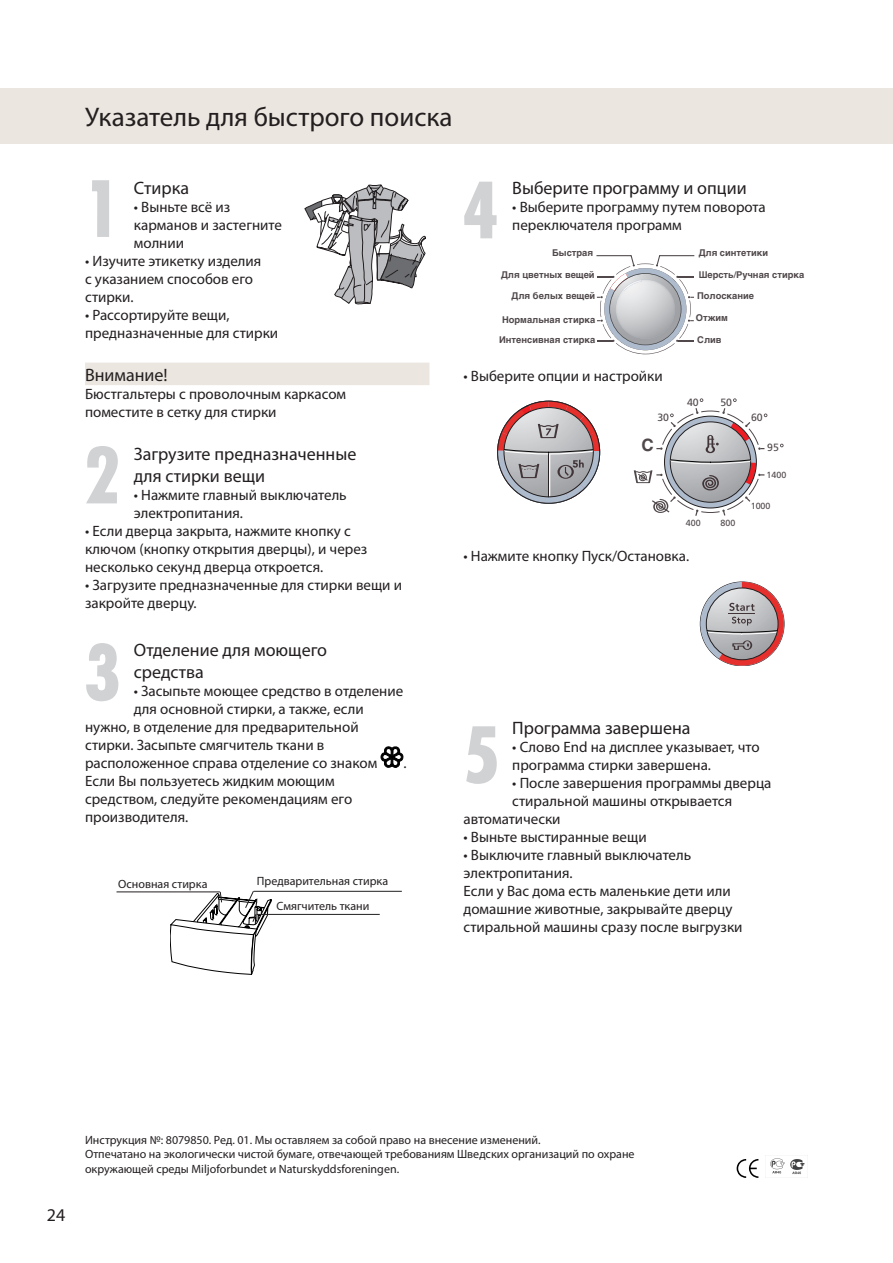
<style>
.page{position:relative;width:893px;height:1263px;background:#fff}
.page>*{position:absolute;margin:0;border:0;box-sizing:border-box;transform-origin:0 0}
.t1{font:700 condensed 73.2px "Futura";color:#d1d2d4}
.t2{font:700 27px "Helvetica Linotype";color:#231f20}
.t3{font:700 18px/21.6px "Helvetica Linotype";color:#231f20}
.t4{font:18px "Helvetica Linotype";color:#231f20}
.t5{font:700 16.95px "Helvetica Linotype";color:#50484a}
.t6{font:15px/18px "Helvetica Linotype";color:#231f20}
.t7{font:12px/14.4px "Helvetica Linotype";color:#231f20}
.t8{font:10.5px "Frutiger";color:#50484a}
.t9{font:700 9.3px "Helvetica Cyr";color:#50484a}
.t10{font:8.85px "Frutiger";color:#50484a}
.s1{font-family:"Frutiger";font-weight:400}
.s2{font-weight:700}
</style>
<div class="page">
<div style="left:0;top:88px;width:893px;height:56px;background:#ebe6df"></div>
<div style="left:85px;top:363px;width:344px;height:22px;background:#ebe6df"></div>
<svg style="left:380px;top:746px;width:23px;height:22px"></svg>
<svg style="left:92px;top:180px;width:17px;height:57px"></svg>
<svg style="left:86px;top:446px;width:32px;height:58px"></svg>
<svg style="left:86px;top:643px;width:33px;height:59px"></svg>
<svg style="left:304px;top:185px;width:122px;height:119px"></svg>
<svg style="left:464px;top:181px;width:33px;height:58px"></svg>
<svg style="left:466px;top:726px;width:31px;height:58px"></svg>
<svg style="left:700px;top:582px;width:84px;height:84px"></svg>
<svg style="left:706px;top:582px;width:78px;height:84px"></svg>
<svg style="left:737px;top:1159px;width:21px;height:19px"></svg>
<img style="left:770px;top:1155px;width:38px;height:23px">
<hr style="left:254px;top:891px;width:148px;height:1px;background:#231f20">
<hr style="left:117px;top:891px;width:103px;height:1px;background:#231f20">
<svg style="left:170px;top:890px;width:101px;height:84px"></svg>
<hr style="left:257px;top:914px;width:123px;height:1px;background:#231f20">
<svg style="left:596px;top:255px;width:98px;height:99px"></svg>
<svg style="left:634px;top:398px;width:133px;height:118px"></svg>
<svg style="left:498px;top:401px;width:102px;height:102px"></svg>
<h2 class="t2" style="left:85px;top:102px;width:369px">Указатель для быстрого поиска</h2>
<h1 class="t1" style="left:85px;top:163px;width:38px">1</h1>
<p class="t3" style="left:134px;top:177px;width:57px">Cтирка</p>
<p class="t6" style="left:134px;top:198px;width:150px">• Выньте всё из карманов и застегните молнии</p>
<p class="t6" style="left:85px;top:252px;width:178px">• Изучите этикетку изделия с указанием способов его стирки.</p>
<p class="t6" style="left:85px;top:306px;width:195px">• Рассортируйте вещи, предназначенные для стирки</p>
<p class="t3" style="left:85px;top:364px;width:84px">Внимание!</p>
<p class="t6" style="left:85px;top:385px;width:263px">Бюстгальтеры с проволочным каркасом поместите в сетку для стирки</p>
<p class="t3" style="left:134px;top:444px;width:224px">Загрузите предназначенные для стирки вещи</p>
<p class="t6" style="left:134px;top:486px;width:214px">• Нажмите главный выключатель электропитания.</p>
<p class="t6" style="left:85px;top:522px;width:284px">• Если дверца закрыта, нажмите кнопку с ключом (кнопку открытия дверцы), и через несколько секунд дверца откроется.</p>
<p class="t6" style="left:85px;top:576px;width:319px">• Загрузите предназначенные для стирки вещи и закройте дверцу.</p>
<p class="t3" style="left:134px;top:640px;width:195px">Отделение для моющего средства</p>
<p class="t6" style="left:134px;top:682px;width:271px">• Засыпьте моющее средство в отделение</p>
<p class="t6" style="left:134px;top:700px;width:232px">для основной стирки, а также, если</p>
<p class="t6" style="left:85px;top:718px;width:275px">нужно, в отделение для предварительной</p>
<p class="t6" style="left:85px;top:736px;width:241px">стирки. Засыпьте смягчитель ткани в</p>
<p class="t6" style="left:85px;top:754px;width:294px">расположенное справа отделение со знаком</p>
<p class="t6" style="left:403px;top:754px;width:5px">.</p>
<p class="t6" style="left:85px;top:772px;width:269px">Если Вы пользуетесь жидким моющим средством, следуйте рекомендациям его производителя.</p>
<h1 class="t1" style="left:85px;top:429px;width:38px">2</h1>
<h1 class="t1" style="left:85px;top:626px;width:38px">3</h1>
<p class="t7" style="left:118px;top:877px;width:91px">Основная стирка</p>
<p class="t7" style="left:257px;top:874px;width:133px">Предварительная стирка</p>
<p class="t7" style="left:276px;top:899px;width:95px">Смягчитель ткани</p>
<h1 class="t1" style="left:463px;top:164px;width:38px">4</h1>
<p class="t3" style="left:512px;top:177px;width:236px">Выберите программу и опции</p>
<p class="t6" style="left:512px;top:198px;width:255px">• Выберите программу путем поворота переключателя программ</p>
<p class="t9" style="left:552px;top:248px;width:43px">Быстрая</p>
<p class="t9" style="left:512px;top:291px;width:85px">Для белых вещей</p>
<p class="t9" style="left:501px;top:269px;width:95px">Для цветных вещей</p>
<p class="t9" style="left:699px;top:248px;width:71px">Для синтетики</p>
<p class="t9" style="left:697px;top:291px;width:58px">Полоскание</p>
<p class="t9" style="left:699px;top:269px;width:107px">Шерсть<span class="s1">/</span>Ручная стирка</p>
<p class="t9" style="left:502px;top:314px;width:95px">Нормальная стирка</p>
<p class="t9" style="left:499px;top:335px;width:98px">Интенсивная стирка</p>
<p class="t9" style="left:696px;top:313px;width:34px">Отжим</p>
<p class="t9" style="left:697px;top:335px;width:26px">Слив</p>
<p class="t6" style="left:463px;top:367px;width:201px">• Выберите опции и настройки</p>
<p class="t8" style="left:687px;top:396px;width:13px">40</p>
<p class="t8" style="left:720px;top:396px;width:13px">50</p>
<p class="t8" style="left:657px;top:411px;width:13px">30</p>
<p class="t8" style="left:751px;top:411px;width:13px">60</p>
<p class="t5" style="left:641px;top:435px;width:14px">C</p>
<p class="t8" style="left:767px;top:441px;width:13px">95</p>
<p class="t10" style="left:766px;top:470px;width:21px">1400</p>
<p class="t10" style="left:751px;top:501px;width:21px">1000</p>
<p class="t10" style="left:686px;top:518px;width:16px">400</p>
<p class="t10" style="left:720px;top:518px;width:16px">800</p>
<p class="t6" style="left:463px;top:547px;width:227px">• Нажмите кнопку Пуск/Остановка.</p>
<p class="t3" style="left:512px;top:717px;width:180px">Программа завершена</p>
<p class="t6" style="left:512px;top:738px;width:249px">• Слово <span class="s2">End</span> на дисплее указывает, что программа стирки завершена.</p>
<p class="t6" style="left:512px;top:774px;width:261px">• После завершения программы дверца</p>
<p class="t6" style="left:512px;top:792px;width:221px">стиральной машины открывается</p>
<p class="t6" style="left:463px;top:810px;width:99px">автоматически</p>
<p class="t6" style="left:463px;top:828px;width:185px">• Выньте выстиранные вещи</p>
<p class="t6" style="left:463px;top:846px;width:281px">• Выключите главный выключатель электропитания.<br>Если у Вас дома есть маленькие дети или домашние животные, закрывайте дверцу стиральной машины сразу после выгрузки</p>
<h1 class="t1" style="left:463px;top:710px;width:38px">5</h1>
<p class="t4" style="left:47px;top:1205px;width:20px">24</p>
<p class="t7" style="left:85px;top:1133px;width:551px">Инструкция №: 8079850. Ред. 01. Мы оставляем за собой право на внесение изменений.<br>Отпечатано на экологически чистой бумаге, отвечающей требованиям Шведских организаций по охране окружающей среды Miljoforbundet и Naturskyddsforeningen.</p>
</div>
